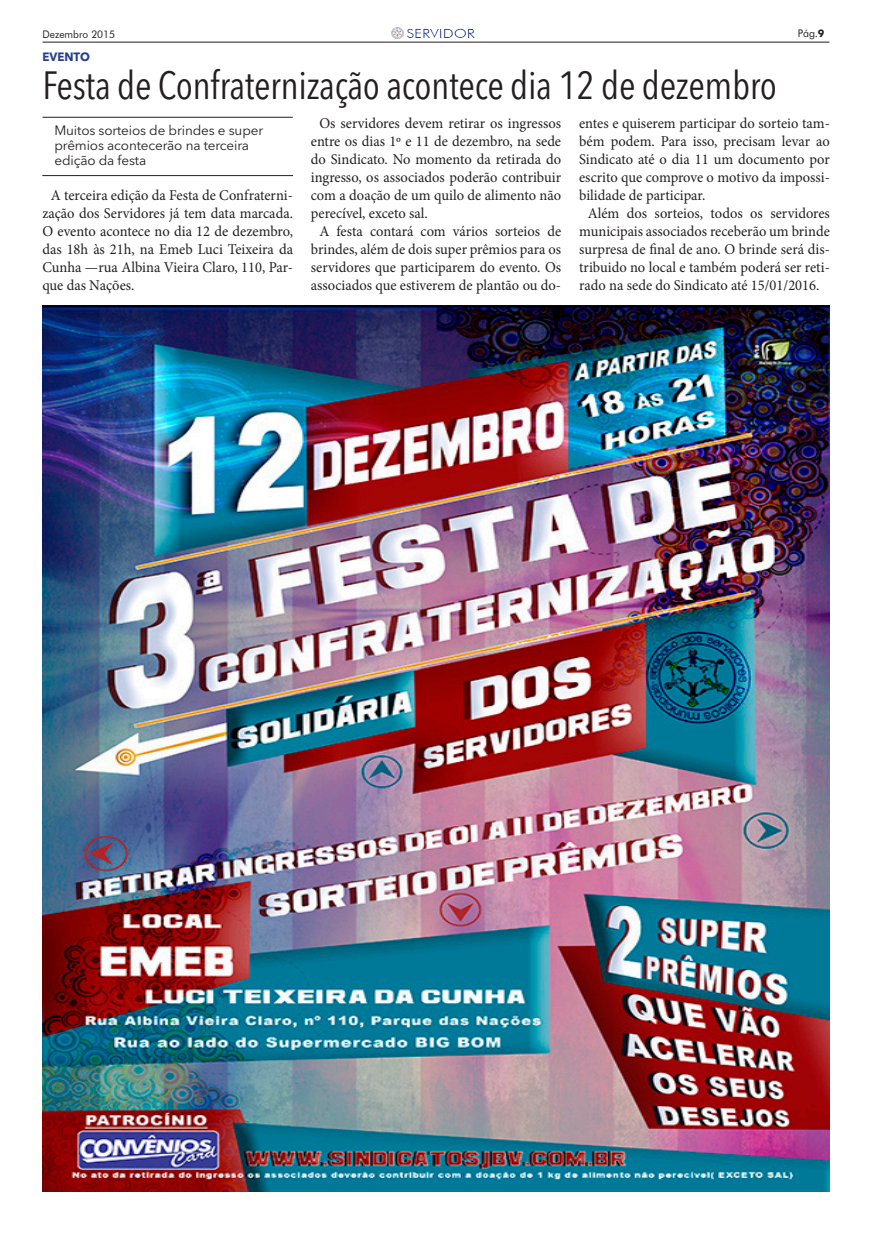
<style>
.page{position:relative;width:872px;height:1234px;background:#fff}
.page>*{position:absolute;margin:0;border:0;box-sizing:border-box;transform-origin:0 0}
.t1{font:condensed 39px "Avenir Next LT Pro";letter-spacing:-.01em;color:#231f20}
.Texto{font:15px/18px "Minion Pro";color:#231f20;text-align:justify}
.t2{font:13.5px/15px "Avenir Next LT Pro";letter-spacing:-.01em;color:#231f20}
.t3{font:12.6px "Futura BT";color:#253f8e;scale:1.2 1}
.t4{font:700 12px "Avenir Next LT Pro";color:#253f8e}
.t5{font:10.5px "Futura BT";color:#231f20;scale:.96 1}
.t6{font:10.5px "Futura BT";color:#231f20}
.s1{font-weight:700}
</style>
<div class="page">
<hr style="left:43px;top:42px;width:786px;height:1px;background:#231f20">
<div style="left:404px;top:26px;width:74px;height:15px;background:#231f20;opacity:.5"></div>
<svg style="left:392px;top:27px;width:11px;height:12px"></svg>
<hr style="left:43px;top:117px;width:250px;height:1px;background:#231f20">
<hr style="left:42px;top:175px;width:251px;height:1px;background:#231f20">
<img style="left:43px;top:305px;width:786px;height:886px">
<p class="t5" style="left:43px;top:28px;width:77px">Dezembro 2015</p>
<p class="t3" style="left:406px;top:26px;width:59px">SERVIDOR</p>
<p class="t6" style="left:797px;top:27px;width:28px">Pág.<span class="s1">9</span></p>
<p class="t1" style="left:43px;top:62px;width:736px">Festa de Confraternização acontece dia 12 de dezembro</p>
<p class="t2" style="left:54px;top:122px;width:210px">Muitos sorteios de brindes e super prêmios acontecerão na terceira edição da festa</p>
<p class="t4" style="left:43px;top:50px;width:49px">EVENTO</p>
<p class="Texto" style="left:311px;top:114px;width:252px;text-indent:9px">Os servidores devem retirar os ingressos entre os dias 1º e 11 de dezembro, na sede do Sindicato. No momento da retirada do ingresso, os associados poderão contribuir com a doação de um quilo de alimento não perecível, exceto sal.</p>
<p class="Texto" style="left:311px;top:222px;width:252px;text-align:center">A festa contará com vários sorteios de brindes, além de dois super prêmios para os servidores que participarem do evento. Os associados que estiverem de plantão ou do-</p>
<p class="Texto" style="left:579px;top:114px;width:252px">entes e quiserem participar do sorteio tam&shy;bém podem. Para isso, precisam levar ao Sindicato até o dia 11 um documento por escrito que comprove o motivo da impossi&shy;bilidade de participar.</p>
<p class="Texto" style="left:579px;top:204px;width:252px;text-indent:9px">Além dos sorteios, todos os servidores municipais associados receberão um brinde surpresa de final de ano. O brinde será dis&shy;tribuido no local e também poderá ser reti&shy;rado na sede do Sindicato até 15/01/2016.</p>
<p class="Texto" style="left:42px;top:186px;width:252px;text-indent:9px">A terceira edição da Festa de Confraterni&shy;zação dos Servidores já tem data marcada.<br>O evento acontece no dia 12 de dezembro, das 18h às 21h, na Emeb Luci Teixeira da Cunha —rua Albina Vieira Claro, 110, Par&shy;que das Nações.</p>
</div>
